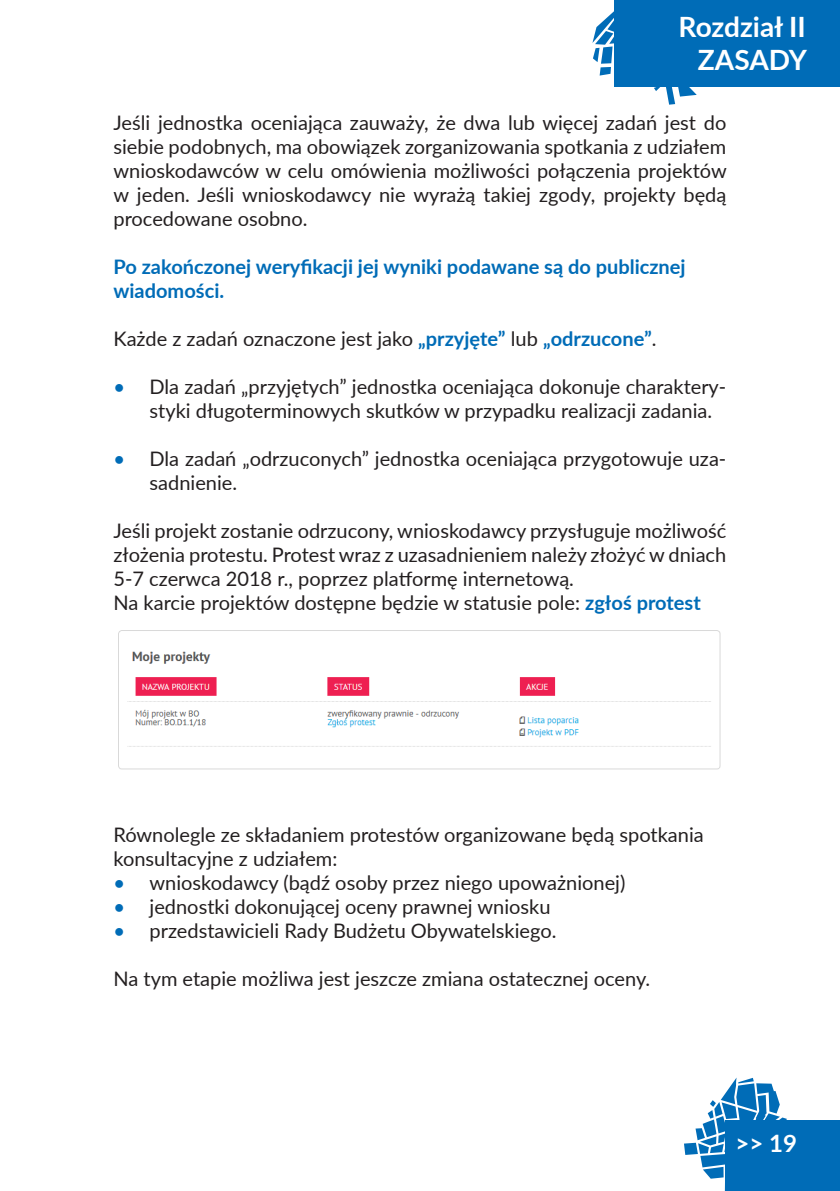
<style>
.page{position:relative;width:840px;height:1191px;background:#fff}
.page>*{position:absolute;margin:0;border:0;box-sizing:border-box;transform-origin:0 0}
.t1{font:700 28px/33.6px "Lato";color:#fff;text-align:right}
.t2{font:700 24px "Lato";color:#fff}
.t3{font:20px/24px "Lato";color:#231f20}
.t4{font:700 20px/24px "Lato";color:#006cb7}
.s1{font-weight:700;color:#006cb7}
.s2{font-weight:500;color:#006cb7}
</style>
<div class="page">
<svg style="left:684px;top:1077px;width:155px;height:102px"></svg>
<div style="left:724px;top:1121px;width:115px;height:70px;background:#006cb7"></div>
<svg style="left:592px;top:11px;width:104px;height:94px"></svg>
<div style="left:614px;top:0;width:225px;height:86px;background:#006cb7"></div>
<img style="left:118px;top:630px;width:603px;height:140px">
<h1 class="t1" style="left:678px;top:8px;width:130px">Rozdział II<br>ZASADY</h1>
<p class="t3" style="left:113px;top:109px;width:614px;text-align:justify">Jeśli jednostka oceniająca zauważy, że dwa lub więcej zadań jest do siebie podobnych, ma obowiązek zorganizowania spotkania z udziałem wnioskodawców w celu omówienia możliwości połączenia projektów w jeden. Jeśli wnioskodawcy nie wyrażą takiej zgody, projekty będą procedowane osobno.</p>
<p class="t4" style="left:113px;top:253px;width:573px">Po zakończonej weryfikacji jej wyniki podawane są do publicznej wiadomości.</p>
<p class="t3" style="left:113px;top:325px;width:544px">Każde z zadań oznaczone jest jako <span class="s1">„przyjęte”</span> lub <span class="s1">„odrzucone”</span>.</p>
<p class="t3" style="left:149px;top:373px;width:578px;text-indent:-36px"><span class="s2">•</span> Dla zadań „przyjętych” jednostka oceniająca dokonuje charaktery&shy;styki długoterminowych skutków w przypadku realizacji zadania.</p>
<p class="t3" style="left:149px;top:445px;width:578px;text-indent:-36px"><span class="s2">•</span> Dla zadań „odrzuconych” jednostka oceniająca przygotowuje uza&shy;sadnienie.</p>
<p class="t3" style="left:113px;top:517px;width:614px">Jeśli projekt zostanie odrzucony, wnioskodawcy przysługuje możliwość złożenia protestu. Protest wraz z uzasadnieniem należy złożyć w dniach 5-7 czerwca 2018 r., poprzez platformę internetową.<br>Na karcie projektów dostępne będzie w statusie pole: <span class="s1">zgłoś protest</span></p>
<p class="t3" style="left:113px;top:821px;width:591px">Równolegle ze składaniem protestów organizowane będą spotkania konsultacyjne z udziałem:</p>
<p class="t3" style="left:113px;top:869px;width:513px"><span class="s2">•</span> wnioskodawcy (bądź osoby przez niego upoważnionej)</p>
<p class="t3" style="left:113px;top:893px;width:438px"><span class="s2">•</span> jednostki dokonującej oceny prawnej wniosku</p>
<p class="t3" style="left:113px;top:917px;width:444px"><span class="s2">•</span> przedstawicieli Rady Budżetu Obywatelskiego.</p>
<p class="t3" style="left:113px;top:965px;width:538px">Na tym etapie możliwa jest jeszcze zmiana ostatecznej oceny.</p>
<p class="t2" style="left:735px;top:1125px;width:63px">&gt;&gt; 19</p>
</div>
